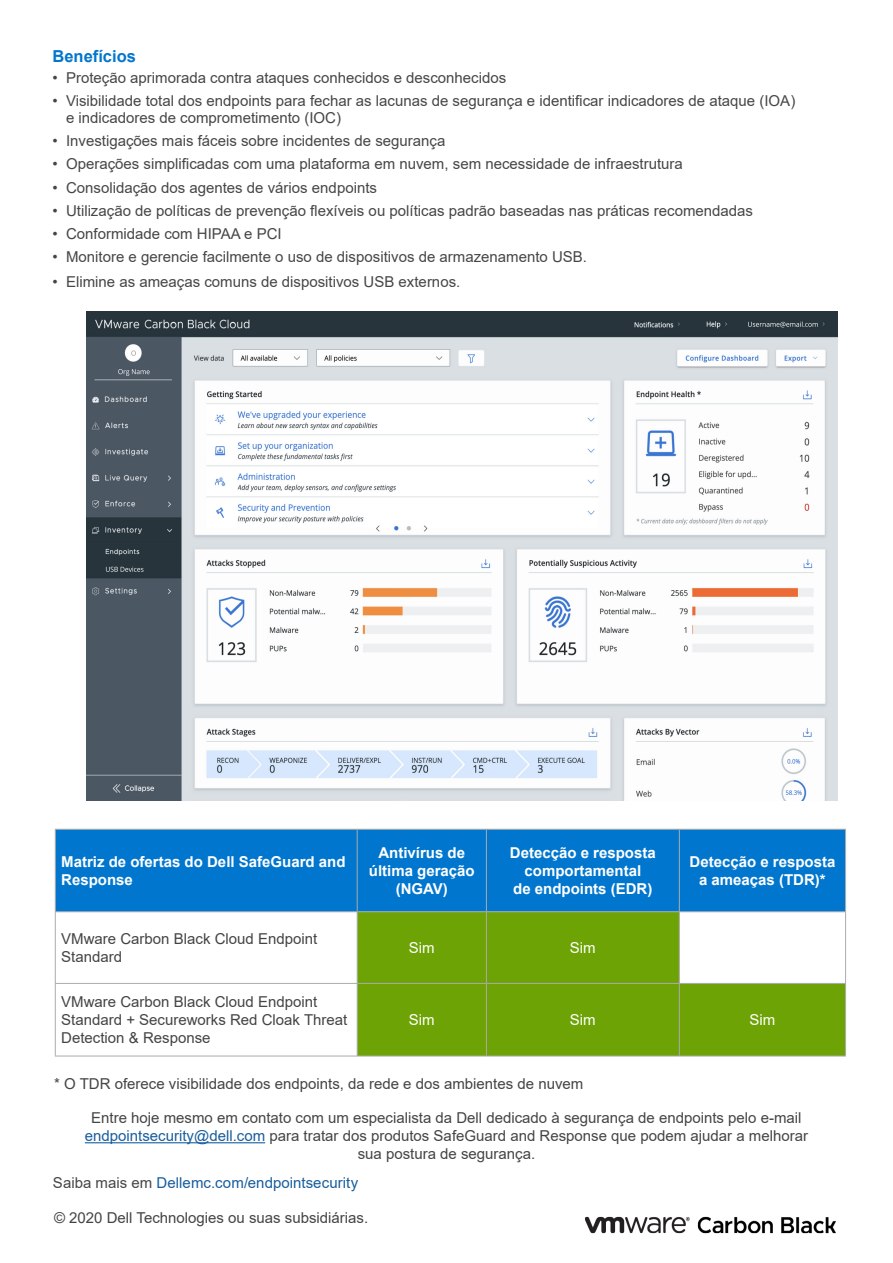
<style>
.page{position:relative;width:893px;height:1263px;background:#fff}
.page>*{position:absolute;margin:0;border:0;box-sizing:border-box;transform-origin:0 0}
.Body_Headline{font:700 16.5px "Arial";color:#0076ce}
.t1{font:15px/16.5px "Arial";color:#464646}
.t2{font:15px/18px "Arial";color:#444}
.t3{font:700 15px/18px "Arial";color:#fff;text-align:center}
.t4{font:15px "Arial";letter-spacing:.005em;color:#175d9e}
.t5{font:15px "Arial";color:#fff}
.s1{color:#444}
.s2{color:#175d9e}
.s3{color:#464646}
</style>
<div class="page">
<hr style="left:85px;top:1142px;width:180px;height:1px;background:#175d9e">
<img style="left:585px;top:1216px;width:251px;height:18px">
<div style="left:56px;top:830px;width:789px;height:81px;background:#0076ce"></div>
<svg style="left:358px;top:912px;width:487px;height:144px;fill:#6ea305"></svg>
<hr style="left:55px;top:829px;width:302px;height:1px;background:#ababab">
<hr style="left:55px;top:830px;width:1px;height:81px;background:#ababab">
<hr style="left:357px;top:829px;width:129px;height:1px;background:#ababab">
<hr style="left:357px;top:830px;width:1px;height:81px;background:#ababab">
<hr style="left:486px;top:829px;width:193px;height:1px;background:#ababab">
<hr style="left:486px;top:830px;width:1px;height:81px;background:#ababab">
<hr style="left:679px;top:829px;width:167px;height:1px;background:#ababab">
<hr style="left:679px;top:830px;width:1px;height:81px;background:#ababab">
<hr style="left:845px;top:830px;width:1px;height:81px;background:#ababab">
<hr style="left:55px;top:911px;width:302px;height:1px;background:#ababab">
<hr style="left:55px;top:912px;width:1px;height:71px;background:#ababab">
<hr style="left:357px;top:911px;width:129px;height:1px;background:#ababab">
<hr style="left:357px;top:912px;width:1px;height:71px;background:#ababab">
<hr style="left:486px;top:911px;width:193px;height:1px;background:#ababab">
<hr style="left:486px;top:912px;width:1px;height:71px;background:#ababab">
<hr style="left:679px;top:911px;width:167px;height:1px;background:#ababab">
<hr style="left:679px;top:912px;width:1px;height:71px;background:#ababab">
<hr style="left:845px;top:912px;width:1px;height:71px;background:#ababab">
<hr style="left:55px;top:983px;width:302px;height:1px;background:#ababab">
<hr style="left:55px;top:984px;width:1px;height:72px;background:#ababab">
<hr style="left:357px;top:983px;width:129px;height:1px;background:#ababab">
<hr style="left:357px;top:984px;width:1px;height:72px;background:#ababab">
<hr style="left:486px;top:983px;width:193px;height:1px;background:#ababab">
<hr style="left:486px;top:984px;width:1px;height:72px;background:#ababab">
<hr style="left:679px;top:983px;width:167px;height:1px;background:#ababab">
<hr style="left:679px;top:984px;width:1px;height:72px;background:#ababab">
<hr style="left:845px;top:984px;width:1px;height:72px;background:#ababab">
<hr style="left:55px;top:1056px;width:302px;height:1px;background:#ababab">
<hr style="left:357px;top:1056px;width:129px;height:1px;background:#ababab">
<hr style="left:486px;top:1056px;width:193px;height:1px;background:#ababab">
<hr style="left:679px;top:1056px;width:167px;height:1px;background:#ababab">
<img style="left:86px;top:311px;width:752px;height:490px">
<p class="Body_Headline" style="left:52px;top:45px;width:85px">Benefícios</p>
<p class="t1" style="left:52px;top:70px;width:455px"><span class="s1">•</span> Proteção aprimorada contra ataques conhecidos e desconhecidos</p>
<p class="t1" style="left:66px;top:93px;width:731px;text-indent:-14px"><span class="s1">•</span> Visibilidade total dos endpoints para fechar as lacunas de segurança e identificar indicadores de ataque (IOA) e indicadores de comprometimento (IOC)</p>
<p class="t1" style="left:52px;top:133px;width:394px"><span class="s1">•</span> Investigações mais fáceis sobre incidentes de segurança</p>
<p class="t1" style="left:52px;top:156px;width:632px"><span class="s1">•</span> Operações simplificadas com uma plataforma em nuvem, sem necessidade de infraestrutura</p>
<p class="t1" style="left:52px;top:179px;width:326px"><span class="s1">•</span> Consolidação dos agentes de vários endpoints</p>
<p class="t1" style="left:52px;top:202px;width:702px"><span class="s1">•</span> Utilização de políticas de prevenção flexíveis ou políticas padrão baseadas nas práticas recomendadas</p>
<p class="t1" style="left:52px;top:226px;width:231px"><span class="s1">•</span> Conformidade com HIPAA e PCI</p>
<p class="t1" style="left:52px;top:249px;width:536px"><span class="s1">•</span> Monitore e gerencie facilmente o uso de dispositivos de armazenamento USB.</p>
<p class="t1" style="left:52px;top:274px;width:409px"><span class="s1">•</span> Elimine as ameaças comuns de dispositivos USB externos.</p>
<p class="t3" style="left:61px;top:853px;width:286px;text-align:left">Matriz de ofertas do Dell SafeGuard and<br>Response</p>
<p class="t3" style="left:378px;top:844px;width:88px">Antivírus de</p>
<p class="t3" style="left:369px;top:862px;width:107px">última geração (NGAV)</p>
<p class="t3" style="left:510px;top:844px;width:147px">Detecção e resposta</p>
<p class="t3" style="left:524px;top:862px;width:118px">comportamental</p>
<p class="t3" style="left:513px;top:880px;width:141px">de endpoints (EDR)</p>
<p class="t3" style="left:689px;top:853px;width:147px">Detecção e resposta a ameaças (TDR)*</p>
<p class="t2" style="left:61px;top:930px;width:257px">VMware Carbon Black Cloud Endpoint<br>Standard</p>
<p class="t5" style="left:409px;top:937px;width:27px">Sim</p>
<p class="t5" style="left:570px;top:937px;width:27px">Sim</p>
<p class="t2" style="left:61px;top:993px;width:288px">VMware Carbon Black Cloud Endpoint<br>Standard + Secureworks Red Cloak Threat<br>Detection &amp; Response</p>
<p class="t5" style="left:409px;top:1009px;width:27px">Sim</p>
<p class="t5" style="left:570px;top:1009px;width:27px">Sim</p>
<p class="t5" style="left:749px;top:1009px;width:27px">Sim</p>
<p class="t2" style="left:54px;top:1075px;width:531px">* O TDR oferece visibilidade dos endpoints, da rede e dos ambientes de nuvem</p>
<p class="t2" style="left:85px;top:1109px;width:725px;text-align:center">Entre hoje mesmo em contato com um especialista da Dell dedicado à segurança de endpoints pelo e-mail <span class="s2">endpointsecurity@dell.com</span> para tratar dos produtos SafeGuard and Response que podem ajudar a melhorar sua postura de segurança.</p>
<p class="t4" style="left:53px;top:1172px;width:307px"><span class="s3">Saiba mais em</span> Dellemc.com/endpointsecurity</p>
<p class="t2" style="left:54px;top:1208px;width:316px">© 2020 Dell Technologies ou suas subsidiárias.</p>
</div>
